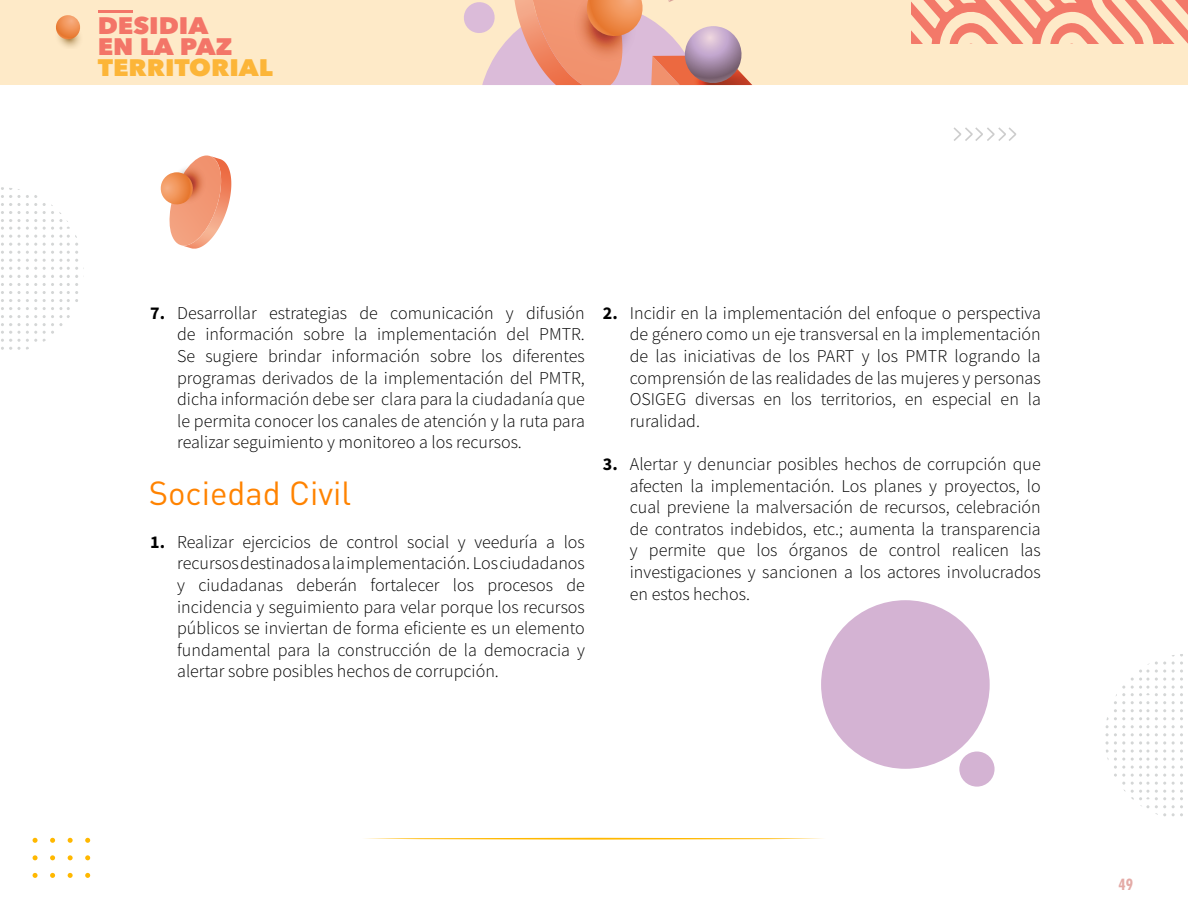
<style>
.page{position:relative;width:1188px;height:918px;background:#fff}
.page>*{position:absolute;margin:0;border:0;box-sizing:border-box;transform-origin:0 0}
.t1{font:33px "FFDIN Pro";color:#ff8300}
.t2{font:800 23.85px/21.1px "Avenir Next";color:#f37568;scale:1.07 1}
.t3{font:800 23.85px "Avenir Next";color:#fcb538;scale:1.07 1}
.t4{font:300 18px/21.6px "Source Sans Pro";color:#000;text-align:justify}
.t5{font:700 condensed 15px "Futura LT";color:#c8564e}
.s1{font-weight:700}
</style>
<div class="page">
<div style="left:430px;top:0;width:758px;height:85px;background:#feeac8"></div>
<svg style="left:464px;top:0;width:288px;height:86px"></svg>
<div style="left:0;top:0;width:430px;height:85px;background:#feeac8"></div>
<svg style="left:954px;top:127px;width:62px;height:14px"></svg>
<svg style="left:32px;top:855px;width:6px;height:6px"></svg>
<svg style="left:50px;top:838px;width:5px;height:5px"></svg>
<svg style="left:32px;top:838px;width:6px;height:5px"></svg>
<svg style="left:67px;top:873px;width:6px;height:5px"></svg>
<svg style="left:67px;top:855px;width:6px;height:6px"></svg>
<svg style="left:50px;top:873px;width:5px;height:5px"></svg>
<svg style="left:67px;top:838px;width:6px;height:5px"></svg>
<svg style="left:50px;top:855px;width:5px;height:6px"></svg>
<svg style="left:32px;top:873px;width:6px;height:5px"></svg>
<svg style="left:85px;top:837px;width:6px;height:6px"></svg>
<svg style="left:85px;top:855px;width:5px;height:6px"></svg>
<svg style="left:85px;top:873px;width:5px;height:5px"></svg>
<svg style="left:1px;top:187px;width:83px;height:163px"></svg>
<svg style="left:1106px;top:654px;width:77px;height:162px"></svg>
<svg style="left:911px;top:0;width:277px;height:43px"></svg>
<hr style="left:98px;top:10px;width:34px;height:3px;background:#f37568">
<svg style="left:56px;top:15px;width:24px;height:33px"></svg>
<svg style="left:365px;top:838px;width:458px;height:2px"></svg>
<div style="left:821px;top:600px;width:169px;height:169px;background:#d4b3d3;border-radius:50%"></div>
<div style="left:959px;top:752px;width:36px;height:35px;background:#d4b3d3;border-radius:50%"></div>
<svg style="left:231px;top:178px;width:1px;height:12px"></svg>
<svg style="left:160px;top:156px;width:64px;height:91px"></svg>
<h2 class="t2" style="left:98px;top:15px;width:128px">DESIDIA<br>EN LA PAZ</h2>
<h2 class="t3" style="left:98px;top:53px;width:165px">TERRITORIAL</h2>
<p class="t4" style="left:177px;top:302px;width:409px;text-indent:-27px"><span class="s1">7.</span> Desarrollar estrategias de comunicación y difusión de información sobre la implementación del PMTR.<br>Se sugiere brindar información sobre los diferentes programas derivados de la implementación del PMTR, dicha información debe ser clara para la ciudadanía que le permita conocer los canales de atención y la ruta para realizar seguimiento y monitoreo a los recursos.</p>
<h1 class="t1" style="left:149px;top:467px;width:204px">Sociedad Civil</h1>
<p class="t4" style="left:177px;top:531px;width:409px;text-indent:-27px"><span class="s1">1.</span> Realizar ejercicios de control social y veeduría a los recursos destinados a la implementación. Los ciudadanos y ciudadanas deberán fortalecer los procesos de incidencia y seguimiento para velar porque los recursos públicos se inviertan de forma eficiente es un elemento fundamental para la construcción de la democracia y alertar sobre posibles hechos de corrupción.</p>
<p class="t4" style="left:630px;top:302px;width:412px;text-indent:-27px"><span class="s1">2.</span> Incidir en la implementación del enfoque o perspectiva de género como un eje transversal en la implementación de las iniciativas de los PART y los PMTR logrando la comprensión de las realidades de las mujeres y personas OSIGEG diversas en los territorios, en especial en la ruralidad.</p>
<p class="t4" style="left:630px;top:453px;width:412px;text-indent:-27px"><span class="s1">3.</span> Alertar y denunciar posibles hechos de corrupción que afecten la implementación. Los planes y proyectos, lo cual previene la malversación de recursos, celebración de contratos indebidos, etc.; aumenta la transparencia y permite que los órganos de control realicen las investigaciones y sancionen a los actores involucrados en estos hechos.</p>
<p class="t5" style="left:1118px;top:875px;width:16px">49</p>
</div>
